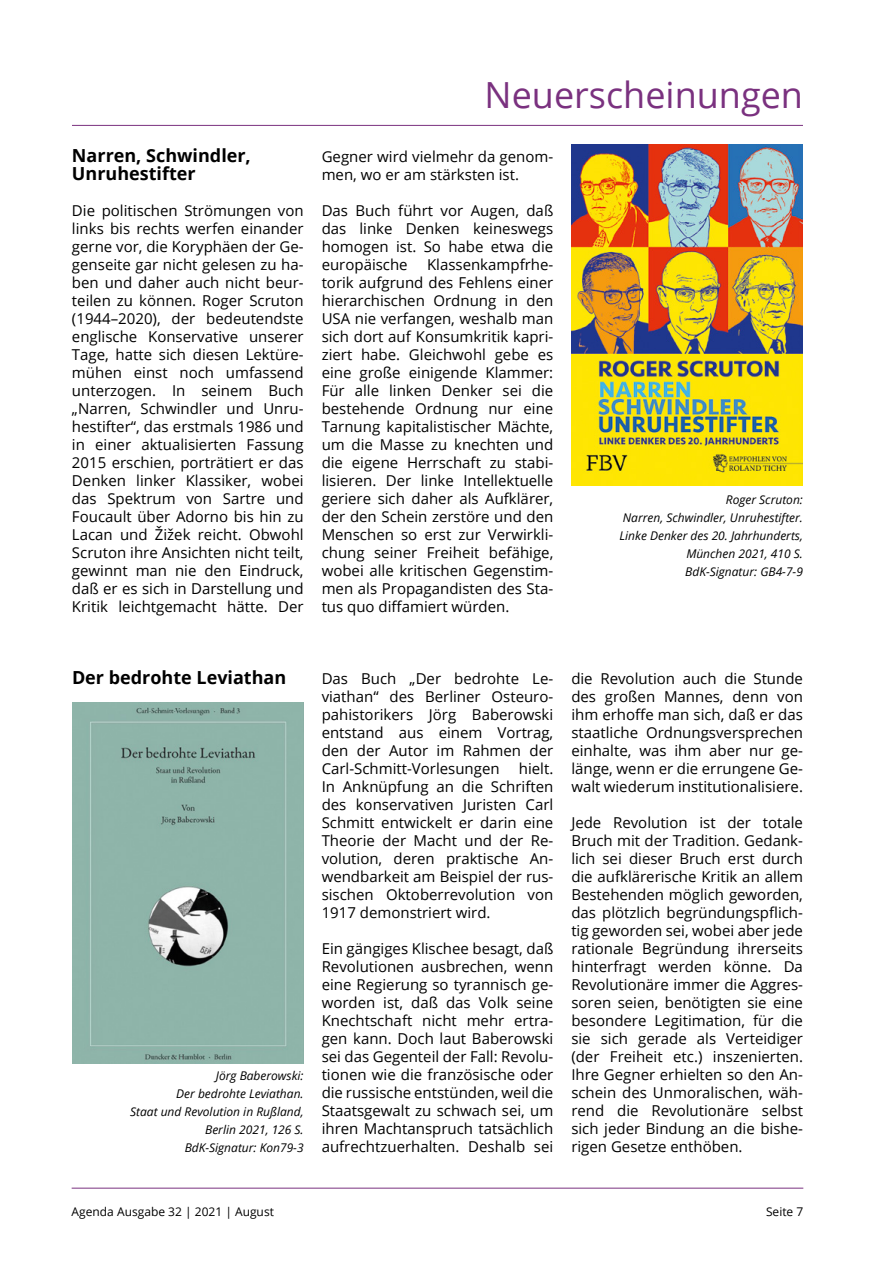
<style>
.page{position:relative;width:893px;height:1263px;background:#fff}
.page>*{position:absolute;margin:0;border:0;box-sizing:border-box;transform-origin:0 0}
.t1{font:36px "Open Sans";color:#7a317f}
.t2{font:700 18px/18px "Open Sans";color:#000}
.t3{font:15px/18px "Open Sans";color:#000;text-align:justify}
.t4{font:italic 12px/18px "Open Sans";color:#000;text-align:right}
.t5{font:12px "Open Sans";color:#000}
</style>
<div class="page">
<hr style="left:72px;top:1188px;width:731px;height:1px;background:#7a317f">
<hr style="left:72px;top:125px;width:731px;height:1px;background:#7a317f">
<img style="left:72px;top:702px;width:232px;height:361px">
<img style="left:571px;top:144px;width:232px;height:342px">
<p class="t2" style="left:72px;top:146px;width:180px">Narren, Schwindler,<br>Unruhestifter</p>
<p class="t3" style="left:72px;top:201px;width:233px">Die politischen Strömungen von links bis rechts werfen einander gerne vor, die Koryphäen der Ge&shy;genseite gar nicht gelesen zu ha&shy;ben und daher auch nicht beur&shy;teilen zu können. Roger Scruton (1944–2020), der bedeutendste englische Konservative unserer Tage, hatte sich diesen Lektüre&shy;mühen einst noch umfassend unterzogen. In seinem Buch „Narren, Schwindler und Unru&shy;hestifter“, das erstmals 1986 und in einer aktualisierten Fassung 2015 erschien, porträtiert er das Denken linker Klassiker, wobei das Spektrum von Sartre und Foucault über Adorno bis hin zu Lacan und Žižek reicht. Obwohl Scruton ihre Ansichten nicht teilt, gewinnt man nie den Eindruck, daß er es sich in Darstellung und Kritik leichtgemacht hätte. Der</p>
<h1 class="t1" style="left:485px;top:70px;width:320px">Neuerscheinungen</h1>
<p class="t3" style="left:322px;top:147px;width:233px">Gegner wird vielmehr da genom&shy;men, wo er am stärksten ist.</p>
<p class="t3" style="left:322px;top:201px;width:233px">Das Buch führt vor Augen, daß das linke Denken keineswegs homogen ist. So habe etwa die europäische</p>
<p class="t3" style="left:322px;top:255px;width:233px;text-indent:105px">Klassenkampfrhe&shy;torik aufgrund des Fehlens einer hierarchischen Ordnung in den USA nie verfangen, weshalb man sich dort auf Konsumkritik kapri&shy;ziert habe. Gleichwohl gebe es eine große einigende Klammer:<br>Für alle linken Denker sei die bestehende Ordnung nur eine Tarnung kapitalistischer Mächte, um die Masse zu knechten und die eigene Herrschaft zu stabi&shy;lisieren. Der linke Intellektuelle geriere sich daher als Aufklärer, der den Schein zerstöre und den Menschen so erst zur Verwirkli&shy;chung seiner Freiheit befähige, wobei alle kritischen Gegenstim&shy;men als Propagandisten des Sta&shy;tus quo diffamiert würden.</p>
<p class="t4" style="left:619px;top:490px;width:185px">Roger Scruton:<br>Narren, Schwindler, Unruhestifter.<br>Linke Denker des 20. Jahrhunderts,<br>München 2021, 410 S.<br>BdK-Signatur: GB4-7-9</p>
<p class="t2" style="left:72px;top:668px;width:216px">Der bedrohte Leviathan</p>
<p class="t3" style="left:322px;top:669px;width:233px">Das Buch „Der bedrohte Le&shy;viathan“ des Berliner Osteuro&shy;pahistorikers Jörg Baberowski entstand aus einem Vortrag, den der Autor im Rahmen der Carl-Schmitt-Vorlesungen</p>
<p class="t3" style="left:322px;top:759px;width:233px;text-indent:197px">hielt.<br>In Anknüpfung an die Schriften des konservativen Juristen Carl Schmitt entwickelt er darin eine Theorie der Macht und der Re&shy;volution, deren praktische An&shy;wendbarkeit am Beispiel der rus&shy;sischen Oktoberrevolution von 1917 demonstriert wird.</p>
<p class="t3" style="left:322px;top:939px;width:233px">Ein gängiges Klischee besagt, daß Revolutionen ausbrechen, wenn eine Regierung so tyrannisch ge&shy;worden ist, daß das Volk seine Knechtschaft nicht mehr ertra&shy;gen kann. Doch laut Baberowski sei das Gegenteil der Fall: Revolu&shy;tionen wie die französische oder die russische entstünden, weil die Staatsgewalt zu schwach sei, um ihren Machtanspruch tatsächlich aufrechtzuerhalten. Deshalb sei</p>
<p class="t4" style="left:130px;top:1066px;width:175px">Jörg Baberowski:<br>Der bedrohte Leviathan.<br>Staat und Revolution in Rußland,<br>Berlin 2021, 126 S.<br>BdK-Signatur: Kon79-3</p>
<p class="t3" style="left:571px;top:669px;width:233px">die Revolution auch die Stunde des großen Mannes, denn von ihm erhoffe man sich, daß er das staatliche Ordnungsversprechen einhalte, was ihm aber nur ge&shy;länge, wenn er die errungene Ge&shy;walt wiederum institutionalisiere.</p>
<p class="t3" style="left:571px;top:813px;width:233px">Jede Revolution ist der totale Bruch mit der Tradition. Gedank&shy;lich sei dieser Bruch erst durch die aufklärerische Kritik an allem Bestehenden möglich geworden, das plötzlich begründungspflich&shy;tig geworden sei, wobei aber jede rationale Begründung ihrerseits hinterfragt werden könne. Da Revolutionäre immer die Aggres&shy;soren seien, benötigten sie eine besondere Legitimation, für die sie sich gerade als Verteidiger (der Freiheit etc.) inszenierten.<br>Ihre Gegner erhielten so den An&shy;schein des Unmoralischen, wäh&shy;rend die Revolutionäre selbst sich jeder Bindung an die bishe&shy;rigen Gesetze enthöben.</p>
<p class="t5" style="left:72px;top:1203px;width:204px">Agenda Ausgabe 32 | 2021 | August</p>
<p class="t5" style="left:766px;top:1203px;width:39px">Seite 7</p>
</div>
